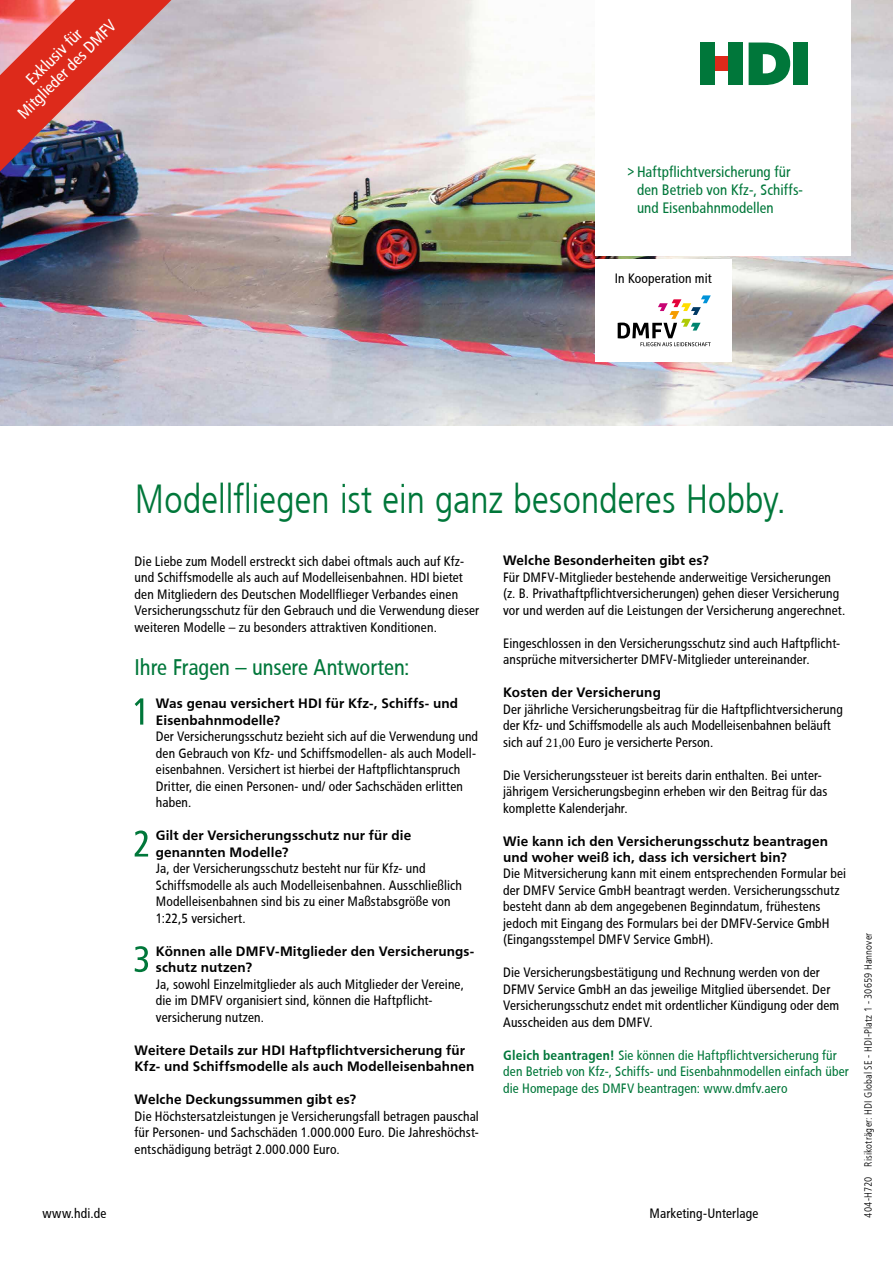
<style>
.page{position:relative;width:893px;height:1263px;background:#fff}
.page>*{position:absolute;margin:0;border:0;box-sizing:border-box;transform-origin:0 0}
.t1{font:40.5px "HDI Gerling Sans Cond Light";letter-spacing:-.01em;color:#00773a}
.t2{font:22.5px "HDI Gerling Sans Cond Regular";letter-spacing:-.005em;color:#00773a}
.t3{font:16.5px/18px "HDI Gerling Sans Cond Regular";color:#fff;text-align:center}
.t4{font:15px/18px "HDI Gerling Sans Cond Regular";letter-spacing:.005em;color:#00773a}
.t5{font:13.5px/16.5px "HDI Gerling Sans Cond Regular";letter-spacing:.01em;color:#000}
.t6{font:13.5px/16.5px "HDI Gerling Sans Bold";letter-spacing:.01em;color:#000}
.t7{font:13.5px/16.5px "HDI Gerling Sans Cond Regular";letter-spacing:.01em;color:#00773a}
.t8{font:10.5px "HDI Gerling Sans Cond Light";letter-spacing:.015em;color:#000}
.s1{font-family:"Minion Pro"}
.s2{font-family:"HDI Gerling Sans Cond Bold"}
</style>
<div class="page">
<img style="left:0;top:0;width:893px;height:425px">
<svg style="left:135px;top:698px;width:8px;height:27px"></svg>
<svg style="left:135px;top:830px;width:13px;height:26px"></svg>
<svg style="left:135px;top:946px;width:13px;height:26px"></svg>
<div style="left:595px;top:260px;width:136px;height:102px;background:#fff"></div>
<svg style="left:618px;top:295px;width:93px;height:51px"></svg>
<img style="left:0;top:0;width:171px;height:171px">
<div style="left:595px;top:0;width:255px;height:255px;background:#fff"></div>
<svg style="left:749px;top:43px;width:41px;height:42px"></svg>
<div style="left:794px;top:43px;width:14px;height:42px;background:#00773a"></div>
<div style="left:715px;top:57px;width:14px;height:14px;background:#dd2a1b"></div>
<div style="left:729px;top:43px;width:14px;height:42px;background:#00773a"></div>
<div style="left:700px;top:43px;width:15px;height:42px;background:#00773a"></div>
<p class="t3" style="left:2px;top:97px;width:133px;rotate:-45deg">Exklusiv für<br>Mitglieder des DMFV</p>
<p class="t4" style="left:637px;top:163px;width:166px;text-indent:-11px">&gt;Haftpflichtversicherung für den Betrieb von Kfz-, Schiffs&shy;und Eisenbahnmodellen</p>
<p class="t5" style="left:615px;top:270px;width:98px">In Kooperation mit</p>
<h1 class="t1" style="left:135px;top:476px;width:653px">Modellfliegen ist ein ganz besonderes Hobby.</h1>
<p class="t5" style="left:135px;top:553px;width:346px">Die Liebe zum Modell erstreckt sich dabei oftmals auch auf Kfz&shy;und Schiffsmodelle als auch auf Modelleisenbahnen. HDI bietet den Mitgliedern des Deutschen Modellflieger Verbandes einen Versicherungsschutz für den Gebrauch und die Verwendung dieser weiteren Modelle – zu besonders attraktiven Konditionen.</p>
<h2 class="t2" style="left:135px;top:654px;width:276px">Ihre Fragen – unsere Antworten:</h2>
<p class="t6" style="left:156px;top:695px;width:304px">Was genau versichert HDI für Kfz-, Schiffs- und<br>Eisenbahnmodelle?</p>
<p class="t5" style="left:156px;top:728px;width:324px">Der Versicherungsschutz bezieht sich auf die Verwendung und den Gebrauch von Kfz- und Schiffsmodellen- als auch Modell&shy;eisenbahnen. Versichert ist hierbei der Haftpflichtanspruch Dritter, die einen Personen- und/ oder Sachschäden erlitten haben.</p>
<p class="t6" style="left:156px;top:827px;width:257px">Gilt der Versicherungsschutz nur für die genannten Modelle?</p>
<p class="t5" style="left:156px;top:860px;width:308px">Ja, der Versicherungsschutz besteht nur für Kfz- und Schiffsmodelle als auch Modelleisenbahnen. Ausschließlich Modelleisenbahnen sind bis zu einer Maßstabsgröße von 1:22,5 versichert.</p>
<p class="t6" style="left:156px;top:943px;width:320px">Können alle DMFV-Mitglieder den Versicherungs&shy;schutz nutzen?</p>
<p class="t5" style="left:156px;top:976px;width:309px">Ja, sowohl Einzelmitglieder als auch Mitglieder der Vereine, die im DMFV organisiert sind, können die Haftpflicht&shy;versicherung nutzen.</p>
<p class="t6" style="left:135px;top:1042px;width:341px">Weitere Details zur HDI Haftpflichtversicherung für<br>Kfz- und Schiffsmodelle als auch Modelleisenbahnen</p>
<p class="t6" style="left:135px;top:1091px;width:223px">Welche Deckungssummen gibt es?</p>
<p class="t5" style="left:135px;top:1108px;width:346px;text-align:justify">Die Höchstersatzleistungen je Versicherungsfall betragen pauschal für Personen- und Sachschäden 1.000.000 Euro. Die Jahreshöchst&shy;entschädigung beträgt 2.000.000 Euro.</p>
<p class="t6" style="left:503px;top:552px;width:207px">Welche Besonderheiten gibt es?</p>
<p class="t5" style="left:503px;top:569px;width:344px">Für DMFV-Mitglieder bestehende anderweitige Versicherungen (z. B. Privathaftpflichtversicherungen) gehen dieser Versicherung vor und werden auf die Leistungen der Versicherung angerechnet.</p>
<p class="t5" style="left:503px;top:635px;width:339px">Eingeschlossen in den Versicherungsschutz sind auch Haftpflicht&shy;ansprüche mitversicherter DMFV-Mitglieder untereinander.</p>
<p class="t6" style="left:503px;top:684px;width:159px">Kosten der Versicherung</p>
<p class="t5" style="left:503px;top:701px;width:341px">Der jährliche Versicherungsbeitrag für die Haftpflichtversicherung der Kfz- und Schiffsmodelle als auch Modelleisenbahnen beläuft sich auf <span class="s1">21,00</span> Euro je versicherte Person.</p>
<p class="t5" style="left:503px;top:767px;width:326px">Die Versicherungssteuer ist bereits darin enthalten. Bei unter&shy;jährigem Versicherungsbeginn erheben wir den Beitrag für das komplette Kalenderjahr.</p>
<p class="t6" style="left:503px;top:833px;width:326px">Wie kann ich den Versicherungsschutz beantragen und woher weiß ich, dass ich versichert bin?</p>
<p class="t5" style="left:503px;top:866px;width:344px">Die Mitversicherung kann mit einem entsprechenden Formular bei der DMFV Service GmbH beantragt werden. Versicherungsschutz besteht dann ab dem angegebenen Beginndatum, frühestens<br>j edoch mit Eingang des Formulars bei der DMFV-Service GmbH (Eingangsstempel DMFV Service GmbH).</p>
<p class="t5" style="left:503px;top:965px;width:338px">Die Versicherungsbestätigung und Rechnung werden von der DFMV Service GmbH an das jeweilige Mitglied übersendet. Der Versicherungsschutz endet mit ordentlicher Kündigung oder dem Ausscheiden aus dem DMFV.</p>
<p class="t7" style="left:503px;top:1047px;width:347px"><span class="s2">Gleich beantragen!</span> Sie können die Haftpflichtversicherung für den Betrieb von Kfz-, Schiffs- und Eisenbahnmodellen einfach über die Homepage des DMFV beantragen: www.dmfv.aero</p>
<p class="t5" style="left:43px;top:1205px;width:66px">www.hdi.de</p>
<p class="t5" style="left:650px;top:1205px;width:110px">Marketing-Unterlage</p>
<p class="t8" style="left:862px;top:1217px;width:286px;rotate:-90deg">404-H720 Risikoträger: HDI Global SE - HDI-Platz 1 - 30659 Hannover</p>
</div>
